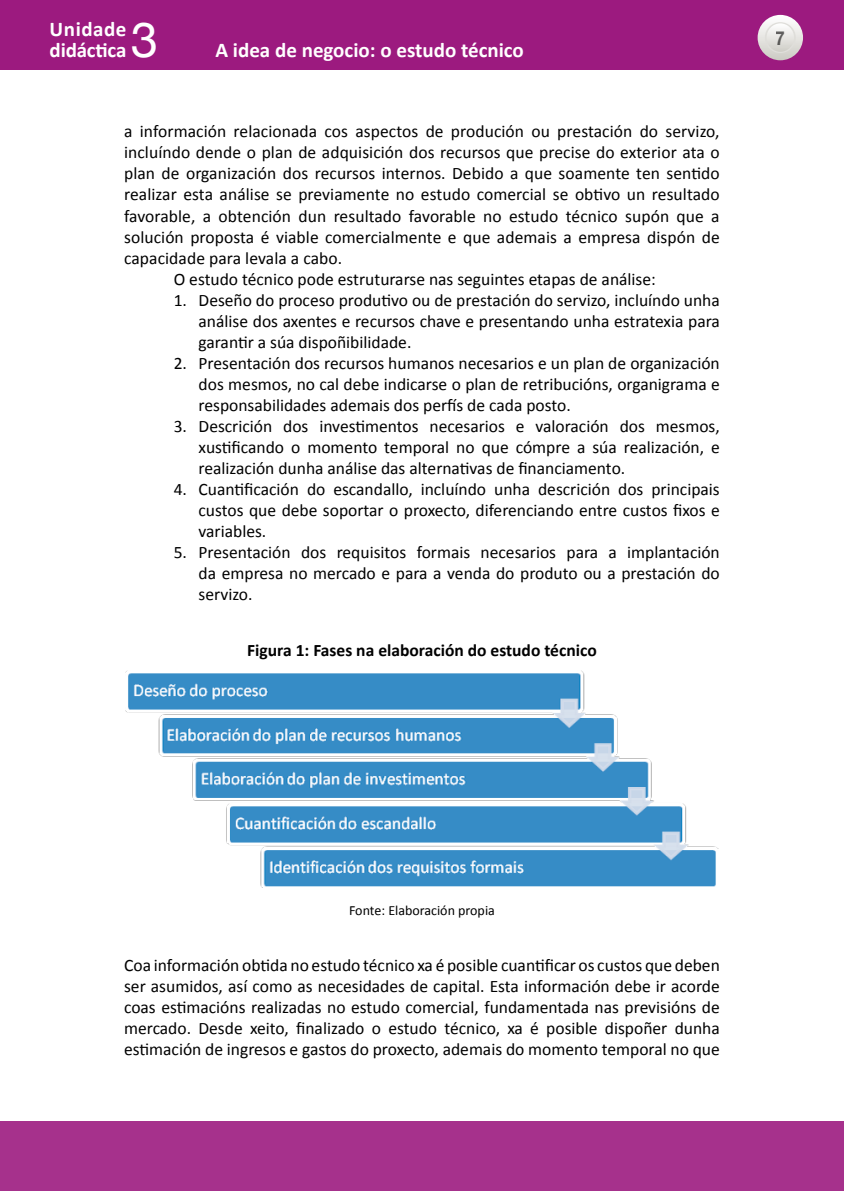
<style>
.page{position:relative;width:844px;height:1191px;background:#fff}
.page>*{position:absolute;margin:0;border:0;box-sizing:border-box;transform-origin:0 0}
.t1{font:49px "Helvetica Neue";color:#fff}
.t2{font:700 21px/21px "Calibri";color:#fff}
.t3{font:700 19.25px "Helvetica Neue";color:#000;scale:.9 1}
.TXTO_sin_SANGRE{font:17.5px/21px "Calibri";color:#000;text-align:justify}
.TEXTO{font:17.5px/21px "Calibri";color:#000;text-align:justify}
.TXTO_CON_SANGRE{font:17.5px "Calibri";color:#000}
.FIGURA_TBLA{font:700 17.5px "Calibri";color:#000}
.Pie_Figura{font:14px "Calibri";color:#000}
</style>
<div class="page">
<div style="left:0;top:0;width:843px;height:69px;background:#9c1a7f"></div>
<svg style="left:757px;top:15px;width:45px;height:45px"></svg>
<svg style="left:765px;top:23px;width:29px;height:29px"></svg>
<div style="left:764px;top:22px;width:31px;height:31px;border:1px solid #dfdeda;border-radius:50%"></div>
<div style="left:0;top:1121px;width:843px;height:70px;background:#a6318c"></div>
<img style="left:125px;top:671px;width:593px;height:217px">
<p class="t2" style="left:50px;top:19px;width:78px">Unidade didáctica</p>
<h1 class="t1" style="left:131px;top:5px;width:29px">3</h1>
<p class="t2" style="left:215px;top:40px;width:310px">A idea de negocio: o estudo técnico</p>
<p class="TXTO_sin_SANGRE" style="left:124px;top:121px;width:597px">a información relacionada cos aspectos de produción ou prestación do servizo, incluíndo dende o plan de adquisición dos recursos que precise do exterior ata o plan de organización dos recursos internos. Debido a que soamente ten sentido realizar esta análise se previamente no estudo comercial se obtivo un resultado favorable, a obtención dun resultado favorable no estudo técnico supón que a solución proposta é viable comercialmente e que ademais a empresa dispón de capacidade para levala a cabo.</p>
<p class="TXTO_CON_SANGRE" style="left:174px;top:268px;width:483px">O estudo técnico pode estruturarse nas seguintes etapas de análise:</p>
<p class="TEXTO" style="left:198px;top:289px;width:522px;text-indent:-25px">1. Deseño do proceso produtivo ou de prestación do servizo, incluíndo unha análise dos axentes e recursos chave e presentando unha estratexia para garantir a súa dispoñibilidade.</p>
<p class="TEXTO" style="left:198px;top:352px;width:522px;text-indent:-25px">2. Presentación dos recursos humanos necesarios e un plan de organización dos mesmos, no cal debe indicarse o plan de retribucións, organigrama e responsabilidades ademais dos perfís de cada posto.</p>
<p class="TEXTO" style="left:198px;top:415px;width:522px;text-indent:-25px">3. Descrición dos investimentos necesarios e valoración dos mesmos, xustificando o momento temporal no que cómpre a súa realización, e realización dunha análise das alternativas de financiamento.</p>
<p class="TEXTO" style="left:198px;top:478px;width:522px;text-indent:-25px">4. Cuantificación do escandallo, incluíndo unha descrición dos principais custos que debe soportar o proxecto, diferenciando entre custos fixos e variables.</p>
<p class="TEXTO" style="left:198px;top:541px;width:522px;text-indent:-25px">5. Presentación dos requisitos formais necesarios para a implantación da empresa no mercado e para a venda do produto ou a prestación do servizo.</p>
<p class="FIGURA_TBLA" style="left:247px;top:638px;width:351px">Figura 1: Fases na elaboración do estudo técnico</p>
<p class="t3" style="left:775px;top:26px;width:12px">7</p>
<p class="Pie_Figura" style="left:349px;top:901px;width:147px">Fonte: Elaboración propia</p>
<p class="TXTO_sin_SANGRE" style="left:124px;top:954px;width:597px">Coa información obtida no estudo técnico xa é posible cuantificar os custos que deben ser asumidos, así como as necesidades de capital. Esta información debe ir acorde coas estimacións realizadas no estudo comercial, fundamentada nas previsións de mercado. Desde xeito, finalizado o estudo técnico, xa é posible dispoñer dunha estimación de ingresos e gastos do proxecto, ademais do momento temporal no que</p>
</div>
